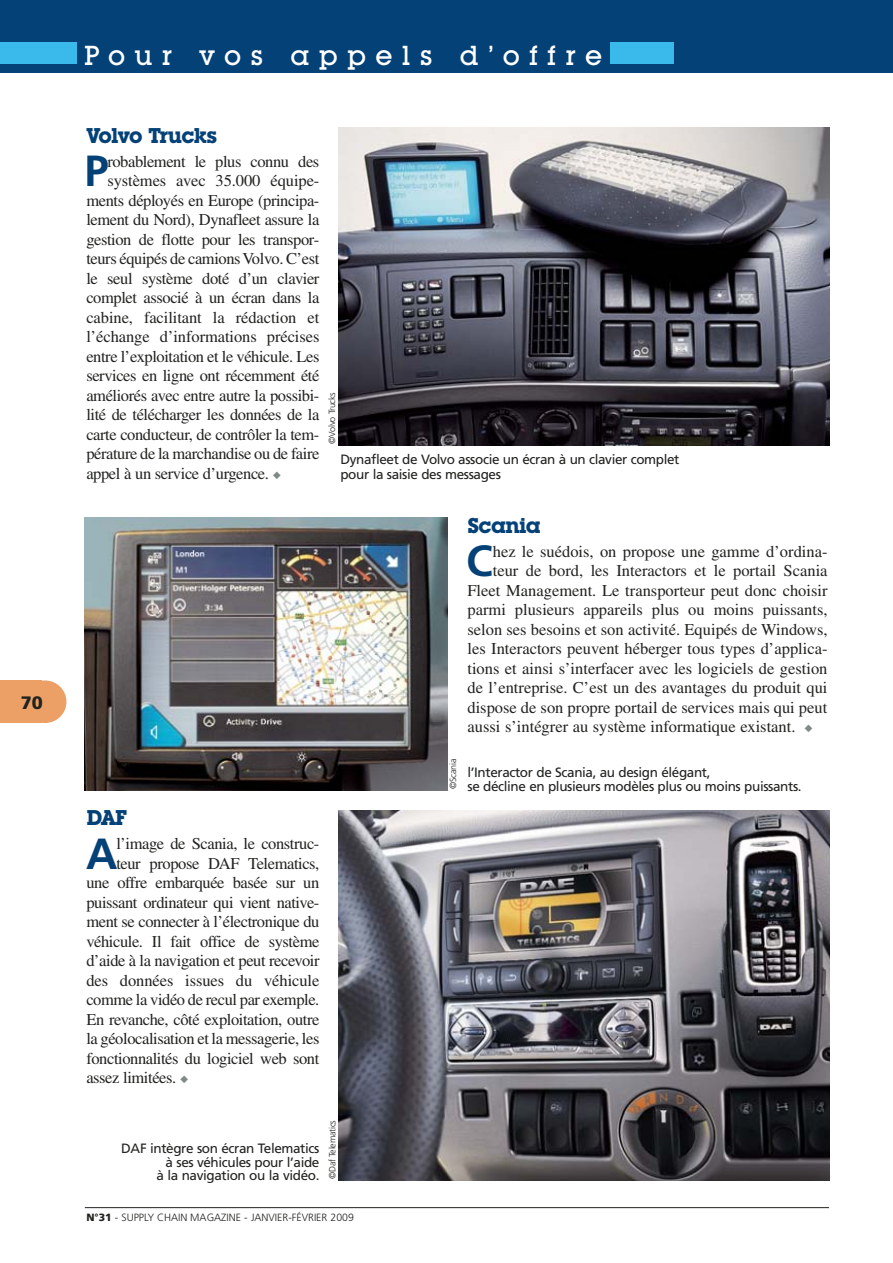
<style>
.page{position:relative;width:893px;height:1263px;background:#fff}
.page>*{position:absolute;margin:0;border:0;box-sizing:border-box;transform-origin:0 0}
.t1{font:700 43.5px "Frutiger";color:#044177}
.t2{font:500 27px "Lubalin Graph IT Cby BT";letter-spacing:.345em;color:#fff}
.t3{font:700 21px "Lubalin Graph IT Cby BT";letter-spacing:-.035em;color:#044177}
.t4{font:900 18px "Frutiger";color:#20231e}
.t5{font:16.5px "Times";letter-spacing:-.025em;color:#20231e}
.t6{font:16.5px "Times";color:#20231e}
.t7{font:16.5px "Times";letter-spacing:-.005em;color:#20231e}
.t8{font:13.5px/13.5px "Frutiger";letter-spacing:-.03em;color:#20231e}
.t9{font:300 10.5px "Frutiger";color:#20231e}
.t10{font:300 9px "Frutiger";letter-spacing:-.03em;color:#20231e}
.s1{color:#818888}
.s2{font-weight:900}
</style>
<div class="page">
<div style="left:24px;top:680px;width:42px;height:43px;background:#eca066;border-radius:50%"></div>
<div style="left:0;top:680px;width:42px;height:43px;background:#eca066"></div>
<hr style="left:85px;top:1207px;width:744px;height:1px;background:#20231e">
<div style="left:0;top:0;width:892px;height:72px;background:#044177"></div>
<div style="left:610px;top:43px;width:64px;height:21px;background:#39baea"></div>
<div style="left:0;top:43px;width:76px;height:21px;background:#39baea"></div>
<img style="left:339px;top:127px;width:490px;height:319px">
<img style="left:85px;top:518px;width:363px;height:273px">
<img style="left:339px;top:810px;width:490px;height:371px">
<p class="t4" style="left:21px;top:695px;width:24px">70</p>
<h2 class="t2" style="left:84px;top:46px;width:519px">Pour vos appels d’offre</h2>
<p class="t3" style="left:86px;top:128px;width:132px">Volvo Trucks</p>
<h1 class="t1" style="left:84px;top:154px;width:26px">P</h1>
<p class="t5" style="left:107px;top:155px;width:214px">robablement le plus connu des</p>
<p class="t7" style="left:107px;top:175px;width:214px">systèmes avec 35.000 équipe-</p>
<p class="t5" style="left:86px;top:194px;width:235px">ments déployés en Europe (principa-</p>
<p class="t5" style="left:86px;top:214px;width:235px">lement du Nord), Dynafleet assure la</p>
<p class="t5" style="left:86px;top:233px;width:235px">gestion de flotte pour les transpor-</p>
<p class="t5" style="left:86px;top:253px;width:235px">teurs équipés de camions Volvo. C’est</p>
<p class="t5" style="left:86px;top:272px;width:235px">le seul système doté d’un clavier</p>
<p class="t5" style="left:86px;top:292px;width:235px">complet associé à un écran dans la</p>
<p class="t7" style="left:86px;top:311px;width:235px">cabine, facilitant la rédaction et</p>
<p class="t7" style="left:86px;top:331px;width:235px">l’échange d’informations précises</p>
<p class="t5" style="left:86px;top:350px;width:235px">entre l’exploitation et le véhicule. Les</p>
<p class="t5" style="left:86px;top:370px;width:235px">services en ligne ont récemment été</p>
<p class="t5" style="left:86px;top:389px;width:235px">améliorés avec entre autre la possibi-</p>
<p class="t5" style="left:86px;top:409px;width:235px">lité de télécharger les données de la</p>
<p class="t5" style="left:86px;top:428px;width:235px">carte conducteur, de contrôler la tem-</p>
<p class="t5" style="left:86px;top:448px;width:235px">pérature de la marchandise ou de faire</p>
<p class="t5" style="left:86px;top:467px;width:196px">appel à un service d’urgence. <span class="s1">◆</span></p>
<p class="t10" style="left:328px;top:444px;width:53px;rotate:-90deg">©Volvo Trucks</p>
<p class="t8" style="left:340px;top:453px;width:341px;line-height:15px">Dynafleet de Volvo associe un écran à un clavier complet pour la saisie des messages</p>
<p class="t3" style="left:86px;top:810px;width:43px">DAF</p>
<h1 class="t1" style="left:86px;top:836px;width:33px">A</h1>
<p class="t5" style="left:116px;top:838px;width:205px">l’image de Scania, le construc-</p>
<p class="t5" style="left:116px;top:857px;width:205px">teur propose DAF Telematics,</p>
<p class="t5" style="left:86px;top:877px;width:235px">une offre embarquée basée sur un</p>
<p class="t5" style="left:86px;top:896px;width:235px">puissant ordinateur qui vient native-</p>
<p class="t5" style="left:86px;top:916px;width:235px">ment se connecter à l’électronique du</p>
<p class="t5" style="left:86px;top:935px;width:235px">véhicule. Il fait office de système</p>
<p class="t5" style="left:86px;top:955px;width:235px">d’aide à la navigation et peut recevoir</p>
<p class="t7" style="left:86px;top:974px;width:235px">des données issues du véhicule</p>
<p class="t5" style="left:86px;top:994px;width:235px">comme la vidéo de recul par exemple.</p>
<p class="t5" style="left:86px;top:1013px;width:235px">En revanche, côté exploitation, outre</p>
<p class="t5" style="left:86px;top:1033px;width:235px">la géolocalisation et la messagerie, les</p>
<p class="t5" style="left:86px;top:1052px;width:235px">fonctionnalités du logiciel web sont</p>
<p class="t5" style="left:86px;top:1072px;width:103px">assez limitées. <span class="s1">◆</span></p>
<p class="t10" style="left:449px;top:789px;width:32px;rotate:-90deg">©Scania</p>
<p class="t3" style="left:467px;top:518px;width:75px">Scania</p>
<h1 class="t1" style="left:466px;top:544px;width:28px">C</h1>
<p class="t6" style="left:493px;top:545px;width:336px">hez le suédois, on propose une gamme d’ordina-</p>
<p class="t6" style="left:493px;top:565px;width:336px">teur de bord, les Interactors et le portail Scania</p>
<p class="t6" style="left:467px;top:584px;width:362px">Fleet Mana gement. Le transporteur peut donc choisir</p>
<p class="t6" style="left:467px;top:604px;width:362px">parmi plusieurs appareils plus ou moins puissants,</p>
<p class="t6" style="left:467px;top:623px;width:362px">selon ses besoins et son activité. Equipés de Windows,</p>
<p class="t6" style="left:467px;top:643px;width:362px">les Interactors peuvent héberger tous types d’applica-</p>
<p class="t6" style="left:467px;top:662px;width:361px">tions et ainsi s’interfacer avec les logiciels de gestion</p>
<p class="t6" style="left:467px;top:682px;width:362px">de l’entreprise. C’est un des avantages du produit qui</p>
<p class="t6" style="left:467px;top:701px;width:361px">dispose de son propre portail de services mais qui peut</p>
<p class="t6" style="left:467px;top:721px;width:347px">aussi s’intégrer au système informatique existant. <span class="s1">◆</span></p>
<p class="t8" style="left:467px;top:767px;width:336px">l’Interactor de Scania, au design élégant,<br>se décline en plusieurs modèles plus ou moins puissants.</p>
<p class="t8" style="left:121px;top:1143px;width:200px;text-align:right">DAF intègre son écran Telematics à ses véhicules pour l’aide<br>à la navigation ou la vidéo.</p>
<p class="t10" style="left:329px;top:1179px;width:60px;rotate:-90deg">©Daf Telematics</p>
<p class="t9" style="left:86px;top:1213px;width:269px"><span class="s2">N°31</span> - SUPPLY CHAIN MAGAZINE - JANVIER-FÉVRIER 2009</p>
</div>
